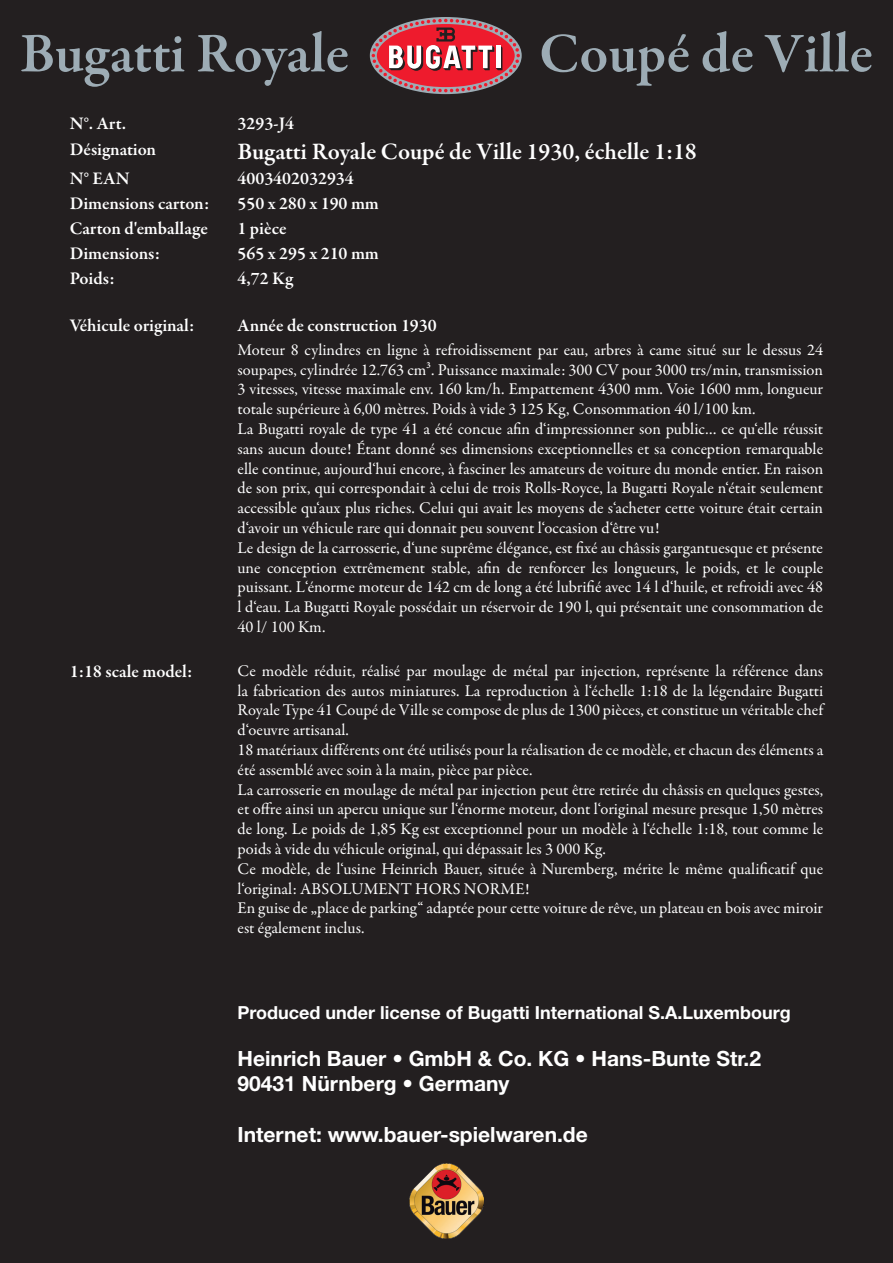
<style>
.page{position:relative;width:893px;height:1263px;background:#231f20}
.page>*{position:absolute;margin:0;border:0;box-sizing:border-box;transform-origin:0 0}
.t1{font:600 57px "Garamond Premr Pro";color:#9dacb5}
.t2{font:600 24px "Garamond Premr Pro";color:#fff}
.t3{font:700 21px/25.2px "Helvetica Neue";color:#fff}
.t4{font:600 18px "Garamond Premr Pro";color:#fff}
.t5{font:700 18px "Helvetica Neue";color:#fff}
.t6{font:16.5px/19.8px "Garamond Premr Pro";color:#fff}
</style>
<div class="page">
<svg style="left:370px;top:17px;width:152px;height:77px"></svg>
<img style="left:409px;top:1163px;width:75px;height:75px">
<h1 class="t1" style="left:20px;top:19px;width:331px">Bugatti Royale</h1>
<h1 class="t1" style="left:539px;top:19px;width:336px">Coupé de Ville</h1>
<p class="t4" style="left:70px;top:113px;width:58px">N°. Art.</p>
<p class="t4" style="left:238px;top:113px;width:58px">3293-J4</p>
<p class="t4" style="left:70px;top:138px;width:88px">Désignation</p>
<h2 class="t2" style="left:238px;top:137px;width:461px">Bugatti Royale Coupé de Ville 1930, échelle 1:18</h2>
<p class="t4" style="left:70px;top:167px;width:61px">N° EAN</p>
<p class="t4" style="left:238px;top:167px;width:118px">4003402032934</p>
<p class="t4" style="left:70px;top:192px;width:141px">Dimensions carton:</p>
<p class="t4" style="left:238px;top:192px;width:143px">550 x 280 x 190 mm</p>
<p class="t4" style="left:70px;top:218px;width:140px">Carton d'emballage</p>
<p class="t4" style="left:238px;top:218px;width:51px">1 pièce</p>
<p class="t4" style="left:70px;top:243px;width:92px">Dimensions:</p>
<p class="t4" style="left:238px;top:243px;width:143px">565 x 295 x 210 mm</p>
<p class="t4" style="left:70px;top:268px;width:47px">Poids:</p>
<p class="t4" style="left:238px;top:268px;width:57px">4,72 Kg</p>
<p class="t4" style="left:70px;top:314px;width:126px">Véhicule original:</p>
<p class="t4" style="left:238px;top:314px;width:201px">Année de construction 1930</p>
<p class="t6" style="left:238px;top:340px;width:587px">Moteur 8 cylindres en ligne à refroidissement par eau, arbres à came situé sur le dessus 24 soupapes, cylindrée 12.763 cm³. Puissance maximale: 300 CV pour 3000 trs/min, transmission 3 vitesses, vitesse maximale env. 160 km/h. Empattement 4300 mm. Voie 1600 mm, longueur totale supérieure à 6,00 mètres. Poids à vide 3 125 Kg, Consommation 40 l/100 km.<br>La Bugatti royale de type 41 a été concue afin d‘impressionner son public… ce qu‘elle réussit sans aucun doute! Étant donné ses dimensions exceptionnelles et sa conception remarquable elle continue, aujourd‘hui encore, à fasciner les amateurs de voiture du monde entier. En raison de son prix, qui correspondait à celui de trois Rolls-Royce, la Bugatti Royale n‘était seulement accessible qu‘aux plus riches. Celui qui avait les moyens de s‘acheter cette voiture était certain d‘avoir un véhicule rare qui donnait peu souvent l‘occasion d‘être vu!<br>Le design de la carrosserie, d‘une suprême élégance, est fixé au châssis gargantuesque et présente une conception extrêmement stable, afin de renforcer les longueurs, le poids, et le couple puissant. L‘énorme moteur de 142 cm de long a été lubrifié avec 14 l d‘huile, et refroidi avec 48 l d‘eau. La Bugatti Royale possédait un réservoir de 190 l, qui présentait une consommation de 40 l/ 100 Km.</p>
<p class="t4" style="left:70px;top:660px;width:124px">1:18 scale model:</p>
<p class="t6" style="left:238px;top:661px;width:587px">Ce modèle réduit, réalisé par moulage de métal par injection, représente la référence dans la fabrication des autos miniatures. La reproduction à l‘échelle 1:18 de la légendaire Bugatti Royale Type 41 Coupé de Ville se compose de plus de 1300 pièces, et constitue un véritable chef d‘oeuvre artisanal.<br>18 matériaux différents ont été utilisés pour la réalisation de ce modèle, et chacun des éléments a été assemblé avec soin à la main, pièce par pièce.<br>La carrosserie en moulage de métal par injection peut être retirée du châssis en quelques gestes, et offre ainsi un apercu unique sur l‘énorme moteur, dont l‘original mesure presque 1,50 mètres de long. Le poids de 1,85 Kg est exceptionnel pour un modèle à l‘échelle 1:18, tout comme le poids à vide du véhicule original, qui dépassait les 3 000 Kg.<br>Ce modèle, de l‘usine Heinrich Bauer, située à Nuremberg, mérite le même qualificatif que l‘original: ABSOLUMENT HORS NORME!<br>En guise de „place de parking“ adaptée pour cette voiture de rêve, un plateau en bois avec miroir est également inclus.</p>
<p class="t5" style="left:238px;top:1002px;width:555px">Produced under license of Bugatti International S.A.Luxembourg</p>
<p class="t3" style="left:238px;top:1046px;width:525px">Heinrich Bauer • GmbH &amp; Co. KG • Hans-Bunte Str.2<br>90431 Nürnberg • Germany</p>
<p class="t3" style="left:238px;top:1121px;width:352px">Internet: www.bauer-spielwaren.de</p>
</div>
